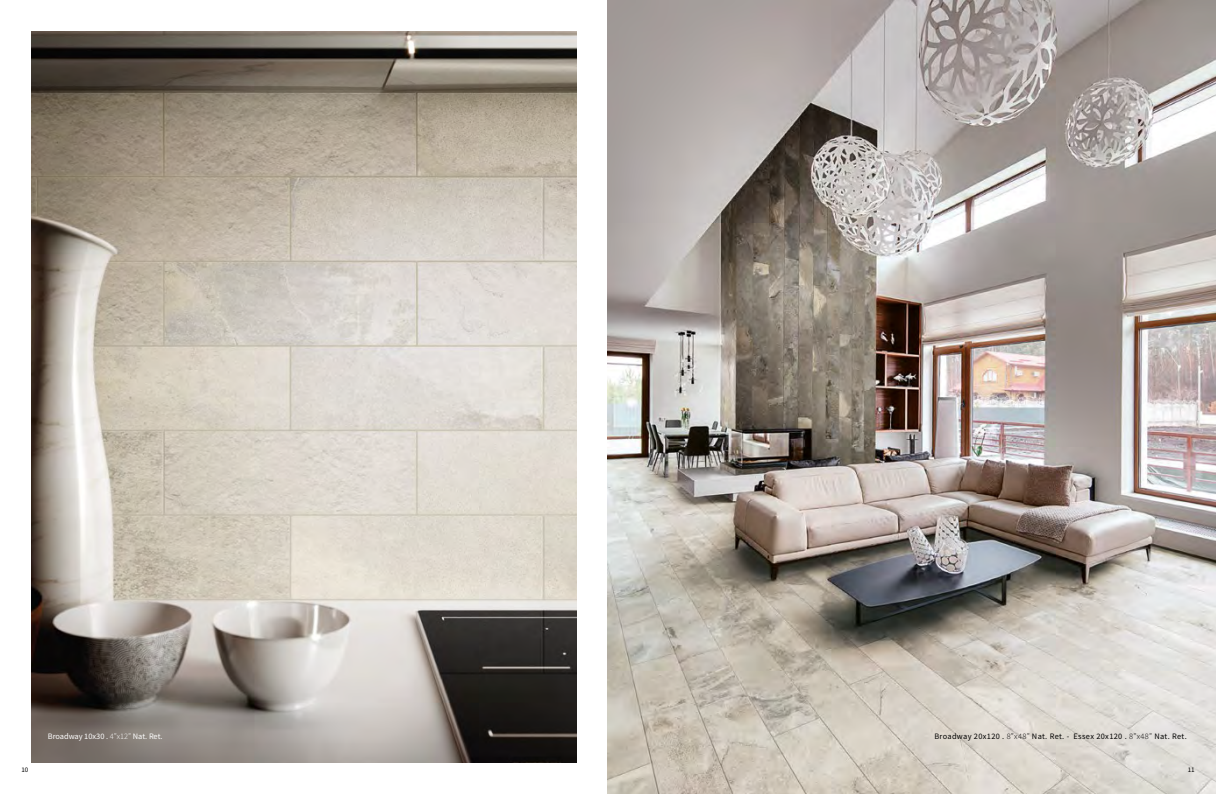
<style>
.page{position:relative;width:1216px;height:794px;background:#fff}
.page>*{position:absolute;margin:0;border:0;box-sizing:border-box;transform-origin:0 0}
.t1{font:8.31px "Source Sans Pro";letter-spacing:.04em;color:#000}
.t2{font:8.31px "Source Sans Pro";color:#fff}
.t3{font:7px "Source Sans Pro";color:#000}
.s1{font-weight:300}
</style>
<div class="page">
<img style="left:32px;top:32px;width:544px;height:730px">
<img style="left:608px;top:0;width:607px;height:794px">
<p class="t2" style="left:48px;top:730px;width:116px">Broadway 10x30 . <span class="s1">4”x12”</span> Nat. Ret.</p>
<p class="t1" style="left:934px;top:730px;width:254px">Broadway 20x120 . <span class="s1">8”x48”</span> Nat. Ret. - Essex 20x120 . <span class="s1">8”x48”</span> Nat. Ret.</p>
<p class="t3" style="left:21px;top:765px;width:8px">10</p>
<p class="t3" style="left:1187px;top:765px;width:8px">11</p>
</div>
